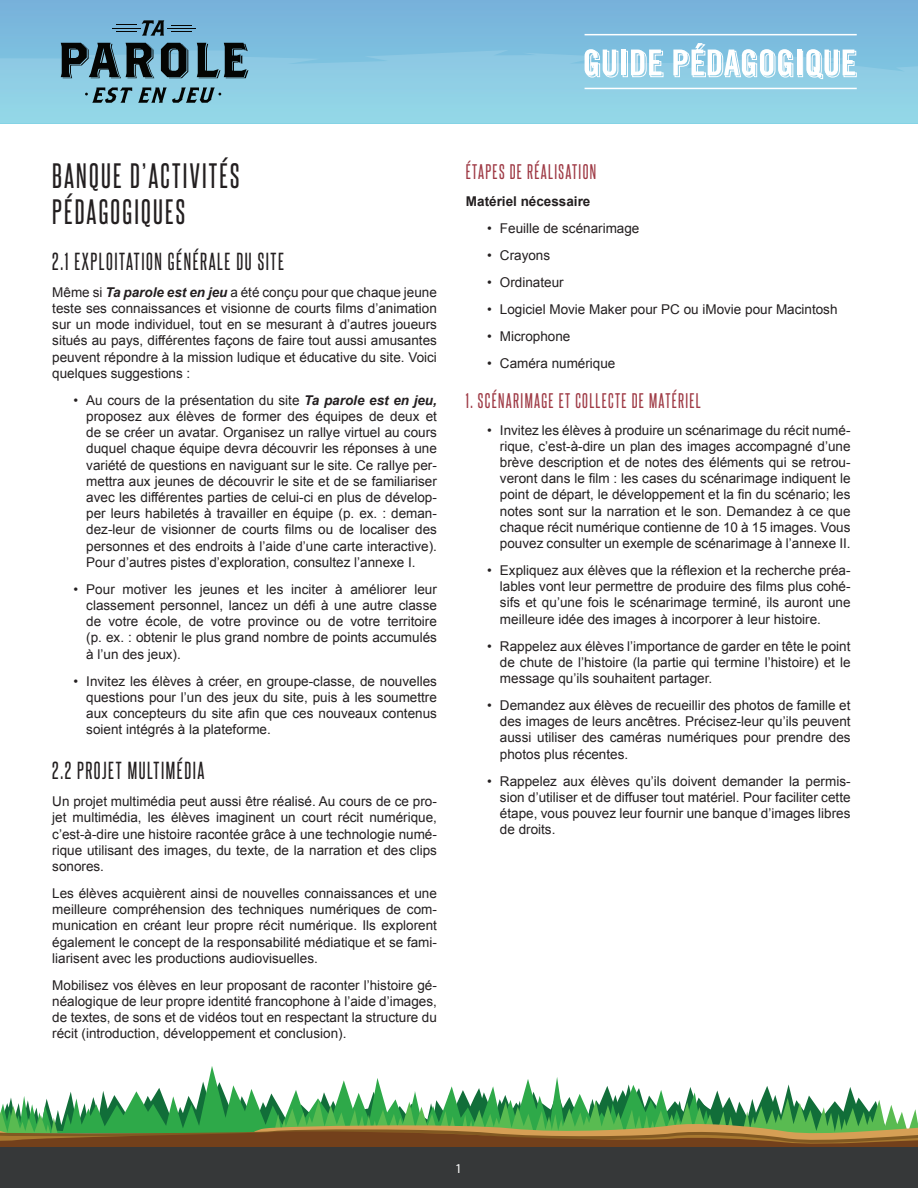
<style>
.page{position:relative;width:918px;height:1188px;background:#fff}
.page>*{position:absolute;margin:0;border:0;box-sizing:border-box;transform-origin:0 0}
.t1{font:30px "Steelfish Rg";letter-spacing:.075em;color:#231f20}
.t2{font:21px "Steelfish Rg";letter-spacing:.075em;color:#231f20}
.t3{font:18px "Steelfish Rg";letter-spacing:.075em;color:#9f3b46}
.t4{font:13.5px/16.2px "Arial";color:#231f20;text-align:justify}
.t5{font:700 13.5px "Arial";color:#231f20}
.t6{font:700 13.5px "Trade Gothic";color:#fff}
.s1{font-weight:700;font-style:italic}
</style>
<div class="page">
<svg style="left:0;top:1082px;width:918px;height:66px"></svg>
<div style="left:0;top:0;width:918px;height:123px;background:#7ab7dc"></div>
<svg style="left:0;top:50px;width:918px;height:73px;background:#8fd0e5"></svg>
<div style="left:0;top:1148px;width:918px;height:40px;background:#363839"></div>
<svg style="left:61px;top:43px;width:93px;height:35px;background:#3e5a65"></svg>
<svg style="left:161px;top:43px;width:27px;height:35px"></svg>
<svg style="left:197px;top:43px;width:51px;height:35px;background:#456470"></svg>
<svg style="left:112px;top:20px;width:83px;height:16px"></svg>
<svg style="left:85px;top:87px;width:47px;height:16px"></svg>
<svg style="left:138px;top:87px;width:83px;height:16px"></svg>
<svg style="left:585px;top:43px;width:272px;height:36px"></svg>
<hr style="left:585px;top:34px;width:272px;height:1px;background:#fff">
<hr style="left:585px;top:88px;width:272px;height:1px;background:#fff">
<p class="t1" style="left:52px;top:157px;width:189px">BANQUE D’ACTIVITÉS</p>
<p class="t1" style="left:52px;top:193px;width:134px">PÉDAGOGIQUES</p>
<p class="t2" style="left:52px;top:248px;width:233px">2.1 EXPLOITATION GÉNÉRALE DU SITE</p>
<p class="t4" style="left:52px;top:284px;width:386px">Même si <span class="s1">Ta parole est en jeu</span> a été conçu pour que chaque jeune teste ses connaissances et visionne de courts films d’animation sur un mode individuel, tout en se mesurant à d’autres joueurs situés au pays, différentes façons de faire tout aussi amusantes peuvent répondre à la mission ludique et éducative du site. Voici quelques suggestions :</p>
<p class="t4" style="left:86px;top:392px;width:352px;text-indent:-13px">• Au cours de la présentation du site <span class="s1">Ta parole est en jeu, </span>proposez aux élèves de former des équipes de deux et de se créer un avatar. Organisez un rallye virtuel au cours duquel chaque équipe devra découvrir les réponses à une variété de questions en naviguant sur le site. Ce rallye per&shy;mettra aux jeunes de découvrir le site et de se familiariser avec les différentes parties de celui-ci en plus de dévelop&shy;per leurs habiletés à travailler en équipe (p. ex. : deman&shy;dez-leur de visionner de courts films ou de localiser des personnes et des endroits à l’aide d’une carte interactive).<br>Pour d’autres pistes d’exploration, consultez l’annexe I.</p>
<p class="t4" style="left:86px;top:581px;width:352px;text-indent:-13px">• Pour motiver les jeunes et les inciter à améliorer leur classement personnel, lancez un défi à une autre classe de votre école, de votre province ou de votre territoire (p. ex. : obtenir le plus grand nombre de points accumulés à l’un des jeux).</p>
<p class="t4" style="left:86px;top:673px;width:352px;text-indent:-13px">• Invitez les élèves à créer, en groupe-classe, de nouvelles questions pour l’un des jeux du site, puis à les soumettre aux concepteurs du site afin que ces nouveaux contenus soient intégrés à la plateforme.</p>
<p class="t2" style="left:52px;top:758px;width:154px">2.2 PROJET MULTIMÉDIA</p>
<p class="t4" style="left:52px;top:794px;width:386px">Un projet multimédia peut aussi être réalisé. Au cours de ce pro&shy;jet multimédia, les élèves imaginent un court récit numérique, c’est-à-dire une histoire racontée grâce à une technologie numé&shy;rique utilisant des images, du texte, de la narration et des clips sonores.</p>
<p class="t4" style="left:52px;top:885px;width:386px">Les élèves acquièrent ainsi de nouvelles connaissances et une meilleure compréhension des techniques numériques de com&shy;munication en créant leur propre récit numérique. Ils explorent également le concept de la responsabilité médiatique et se fami&shy;liarisent avec les productions audiovisuelles.</p>
<p class="t4" style="left:52px;top:977px;width:386px">Mobilisez vos élèves en leur proposant de raconter l’histoire gé&shy;néalogique de leur propre identité francophone à l’aide d’images, de textes, de sons et de vidéos tout en respectant la structure du récit (introduction, développement et conclusion).</p>
<p class="t3" style="left:466px;top:161px;width:132px">ÉTAPES DE RÉALISATION</p>
<p class="t5" style="left:466px;top:192px;width:126px">Matériel nécessaire</p>
<p class="t4" style="left:487px;top:220px;width:154px">• Feuille de scénarimage</p>
<p class="t4" style="left:487px;top:247px;width:65px">• Crayons</p>
<p class="t4" style="left:487px;top:274px;width:78px">• Ordinateur</p>
<p class="t4" style="left:487px;top:301px;width:352px">• Logiciel Movie Maker pour PC ou iMovie pour Macintosh</p>
<p class="t4" style="left:487px;top:328px;width:85px">• Microphone</p>
<p class="t4" style="left:487px;top:355px;width:130px">• Caméra numérique</p>
<p class="t3" style="left:466px;top:389px;width:236px">1. SCÉNARIMAGE ET COLLECTE DE MATÉRIEL</p>
<p class="t4" style="left:500px;top:422px;width:352px;text-indent:-13px">• Invitez les élèves à produire un scénarimage du récit numé&shy;rique, c’est-à-dire un plan des images accompagné d’une brève description et de notes des éléments qui se retrou&shy;veront dans le film : les cases du scénarimage indiquent le point de départ, le développement et la fin du scénario; les notes sont sur la narration et le son. Demandez à ce que chaque récit numérique contienne de 10 à 15 images. Vous pouvez consulter un exemple de scénarimage à l’annexe II.</p>
<p class="t4" style="left:500px;top:562px;width:352px;text-indent:-13px">• Expliquez aux élèves que la réflexion et la recherche préa&shy;lables vont leur permettre de produire des films plus cohé&shy;sifs et qu’une fois le scénarimage terminé, ils auront une meilleure idée des images à incorporer à leur histoire.</p>
<p class="t4" style="left:500px;top:638px;width:352px;text-indent:-13px">• Rappelez aux élèves l’importance de garder en tête le point de chute de l’histoire (la partie qui termine l’histoire) et le message qu’ils souhaitent partager.</p>
<p class="t4" style="left:500px;top:697px;width:352px;text-indent:-13px">• Demandez aux élèves de recueillir des photos de famille et des images de leurs ancêtres. Précisez-leur qu’ils peuvent aussi utiliser des caméras numériques pour prendre des photos plus récentes.</p>
<p class="t4" style="left:500px;top:773px;width:352px;text-indent:-13px">• Rappelez aux élèves qu’ils doivent demander la permis&shy;sion d’utiliser et de diffuser tout matériel. Pour faciliter cette étape, vous pouvez leur fournir une banque d’images libres de droits.</p>
<p class="t6" style="left:455px;top:1160px;width:8px">1</p>
</div>
